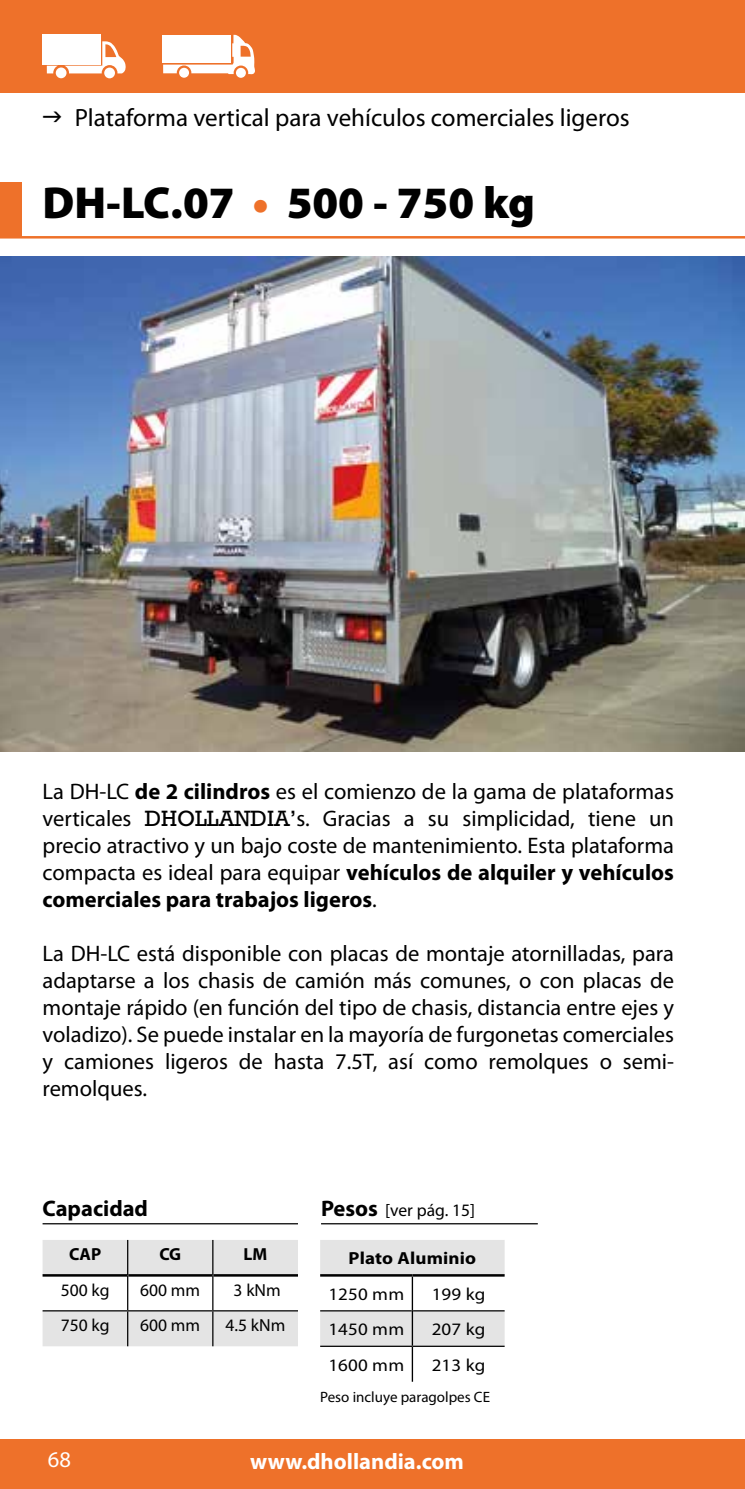
<style>
.page{position:relative;width:745px;height:1489px;background:#fff}
.page>*{position:absolute;margin:0;border:0;box-sizing:border-box;transform-origin:0 0}
.t1{font:900 45px "Myriad Pro";color:#000}
.t2{font:25px "Myriad Pro";color:#000}
.t3{font:22.5px/27px "Myriad Pro";color:#000;text-align:justify}
.t4{font:700 22.5px "Myriad Pro";color:#fff}
.t5{font:700 22.5px "Myriad Pro";color:#000}
.t6{font:22.5px "Myriad Pro";color:#fff}
.t7{font:17.5px "Myriad Pro";letter-spacing:.01em;color:#000}
.t8{font:17.5px "Myriad Pro";letter-spacing:.01em;color:#000;scale:1.08 1}
.t9{font:700 17.5px "Myriad Pro";letter-spacing:.01em;color:#000;scale:1.08 1}
.t10{font:700 17.5px "Myriad Pro";letter-spacing:.01em;color:#000}
.t11{font:15px "Myriad Pro";color:#000}
.s1{color:#ee712a}
.s2{font-weight:700}
.s3{font-family:"Rockwell Std"}
.s4{font-weight:700;font-size:22.5px}
</style>
<div class="page">
<div style="left:0;top:1439px;width:744px;height:49px;background:#ee712a"></div>
<img style="left:0;top:257px;width:744px;height:495px">
<div style="left:0;top:0;width:744px;height:92px;background:#ee712a"></div>
<hr style="left:0;top:236px;width:744px;height:2px;background:#ee712a">
<div style="left:43px;top:34px;width:58px;height:30px;background:#fff"></div>
<svg style="left:47px;top:66px;width:11px;height:7px"></svg>
<svg style="left:64px;top:41px;width:62px;height:32px"></svg>
<div style="left:56px;top:67px;width:10px;height:11px;background:#fff;border-radius:50%"></div>
<div style="left:104px;top:68px;width:11px;height:10px;background:#fff;border-radius:50%"></div>
<div style="left:162px;top:35px;width:68px;height:28px;background:#fff"></div>
<svg style="left:163px;top:35px;width:92px;height:39px"></svg>
<svg style="left:177px;top:65px;width:14px;height:15px"></svg>
<svg style="left:233px;top:66px;width:15px;height:14px"></svg>
<div style="left:179px;top:68px;width:10px;height:10px;background:#fff;border-radius:50%"></div>
<div style="left:236px;top:68px;width:10px;height:10px;background:#fff;border-radius:50%"></div>
<hr style="left:321px;top:1222px;width:216px;height:2px;background:#000">
<svg style="left:320px;top:1240px;width:184px;height:141px"></svg>
<hr style="left:320px;top:1273px;width:92px;height:3px;background:#000">
<hr style="left:412px;top:1273px;width:92px;height:3px;background:#000">
<hr style="left:320px;top:1310px;width:91px;height:1px;background:#000">
<hr style="left:413px;top:1310px;width:91px;height:1px;background:#000">
<hr style="left:411px;top:1276px;width:2px;height:34px;background:#000">
<hr style="left:411px;top:1310px;width:2px;height:35px;background:#000">
<hr style="left:411px;top:1346px;width:2px;height:35px;background:#000">
<hr style="left:320px;top:1345px;width:92px;height:1px;background:#000">
<hr style="left:412px;top:1345px;width:92px;height:1px;background:#000">
<hr style="left:43px;top:1222px;width:255px;height:2px;background:#000">
<svg style="left:43px;top:1240px;width:255px;height:106px"></svg>
<hr style="left:43px;top:1273px;width:84px;height:3px;background:#000">
<hr style="left:128px;top:1273px;width:84px;height:3px;background:#000">
<hr style="left:213px;top:1273px;width:85px;height:3px;background:#000">
<hr style="left:127px;top:1239px;width:1px;height:36px;background:#000">
<hr style="left:212px;top:1239px;width:1px;height:36px;background:#000">
<hr style="left:127px;top:1275px;width:1px;height:35px;background:#000">
<hr style="left:212px;top:1275px;width:1px;height:35px;background:#000">
<hr style="left:127px;top:1311px;width:1px;height:35px;background:#000">
<hr style="left:212px;top:1311px;width:1px;height:35px;background:#000">
<hr style="left:43px;top:1310px;width:85px;height:1px;background:#000">
<hr style="left:128px;top:1310px;width:85px;height:1px;background:#000">
<hr style="left:213px;top:1310px;width:85px;height:1px;background:#000">
<div style="left:0;top:182px;width:21px;height:55px;background:#ee712a"></div>
<p class="t2" style="left:75px;top:102px;width:556px">Plataforma vertical para vehículos comerciales ligeros</p>
<h1 class="t1" style="left:43px;top:173px;width:493px">DH-LC.07 <span class="s1">•</span> 500 - 750 kg</h1>
<p class="t3" style="left:43px;top:777px;width:632px">La DH-LC <span class="s2">de 2 cilindros</span> es el comienzo de la gama de plataformas verticales <span class="s3">DHOLLANDIA’</span>s. Gracias a su simplicidad, tiene un precio atractivo y un bajo coste de mantenimiento. Esta plataforma compacta es ideal para equipar <span class="s2">vehículos de alquiler y vehículos comerciales para trabajos ligeros</span>.</p>
<p class="t3" style="left:43px;top:939px;width:632px">La DH-LC está disponible con placas de montaje atornilladas, para adaptarse a los chasis de camión más comunes, o con placas de montaje rápido (en función del tipo de chasis, distancia entre ejes y voladizo). Se puede instalar en la mayoría de furgonetas comerciales y camiones ligeros de hasta 7.5T, así como remolques o semi&shy;remolques.</p>
<p class="t5" style="left:43px;top:1193px;width:107px">Capacidad</p>
<p class="t10" style="left:69px;top:1242px;width:34px">CAP</p>
<p class="t10" style="left:159px;top:1242px;width:23px">CG</p>
<p class="t10" style="left:243px;top:1242px;width:25px">LM</p>
<p class="t7" style="left:61px;top:1278px;width:50px">500 kg</p>
<p class="t7" style="left:140px;top:1278px;width:61px">600 mm</p>
<p class="t7" style="left:233px;top:1278px;width:49px">3 kNm</p>
<p class="t7" style="left:61px;top:1314px;width:50px">750 kg</p>
<p class="t7" style="left:140px;top:1314px;width:61px">600 mm</p>
<p class="t7" style="left:225px;top:1314px;width:61px">4.5 kNm</p>
<p class="t7" style="left:321px;top:1199px;width:155px"><span class="s4">Pesos</span> [ver pág. 15]</p>
<p class="t9" style="left:348px;top:1246px;width:120px">Plato Aluminio</p>
<p class="t8" style="left:328px;top:1282px;width:72px">1250 mm</p>
<p class="t8" style="left:431px;top:1282px;width:51px">199 kg</p>
<p class="t8" style="left:328px;top:1318px;width:72px">1450 mm</p>
<p class="t8" style="left:431px;top:1318px;width:51px">207 kg</p>
<p class="t8" style="left:328px;top:1353px;width:72px">1600 mm</p>
<p class="t8" style="left:431px;top:1353px;width:51px">213 kg</p>
<p class="t11" style="left:320px;top:1387px;width:171px">Peso incluye paragolpes CE</p>
<p class="t6" style="left:48px;top:1445px;width:25px">68</p>
<p class="t4" style="left:250px;top:1446px;width:215px">www.dhollandia.com</p>
</div>
